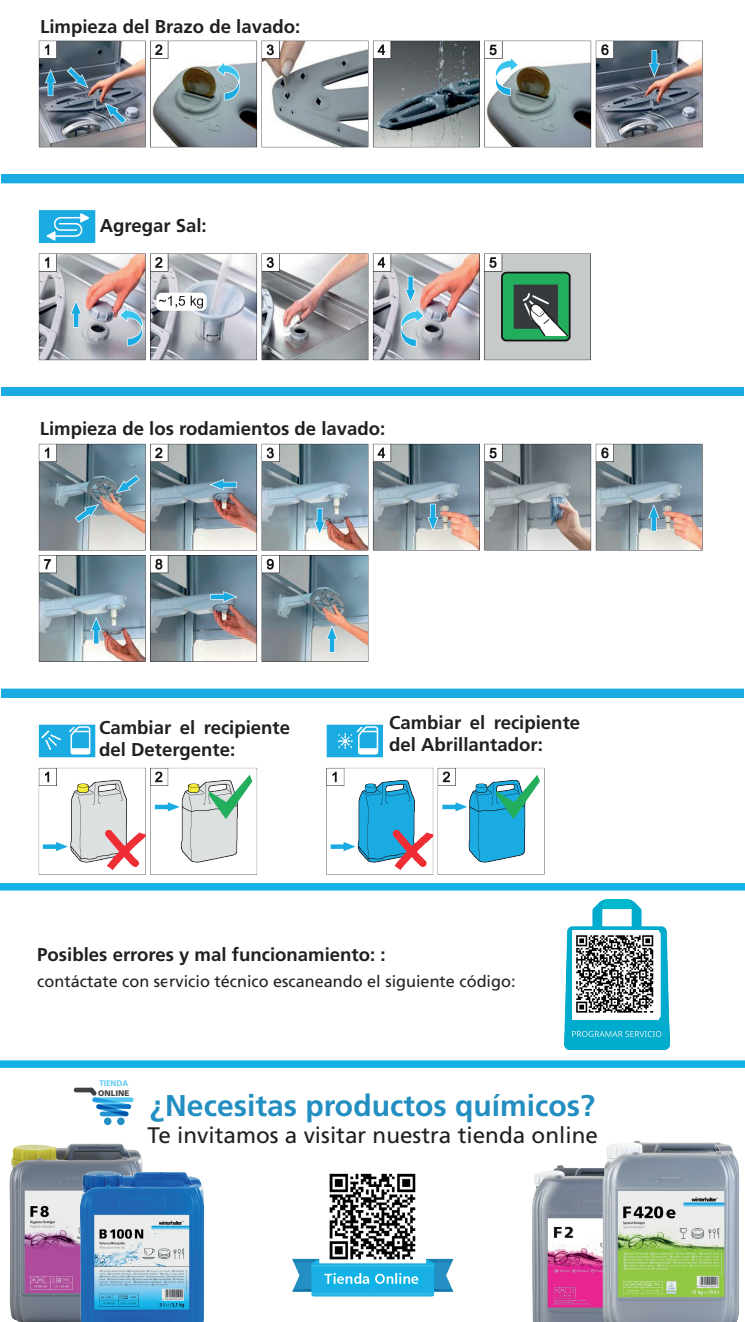
<style>
.page{position:relative;width:745px;height:1322px;background:#fff}
.page>*{position:absolute;margin:0;border:0;box-sizing:border-box;transform-origin:0 0}
.t1{font:700 30px "Frutiger LT Pro";color:#228ec1}
.t2{font:22.5px "Frutiger LT Pro";color:#231f20}
.t3{font:700 18.5px/22.2px "Frutiger LT Pro";color:#231f20}
.t4{font:16.25px "Frutiger LT Pro";color:#231f20}
.t5{font:700 8.12px "Frutiger LT Pro";color:#55c7f0}
.t6{font:900 8.12px "Frutiger LT Pro";color:#3f4244}
</style>
<div class="page">
<img style="left:2px;top:40px;width:740px;height:835px">
<div style="left:101px;top:214px;width:185px;height:28px;background:#fff"></div>
<div style="left:38px;top:412px;width:205px;height:28px;background:#fff"></div>
<div style="left:101px;top:722px;width:205px;height:35px;background:#fff"></div>
<div style="left:387px;top:712px;width:205px;height:52px;background:#fff"></div>
<div style="left:0;top:883px;width:744px;height:7px;background:#11b2e5"></div>
<img style="left:564px;top:899px;width:104px;height:150px">
<div style="left:0;top:1060px;width:744px;height:8px;background:#11b2e5"></div>
<div style="left:92px;top:1097px;width:41px;height:5px;background:#55c7f0;border-radius:2px"></div>
<hr style="left:74px;top:1088px;width:19px;height:4px;background:#3f4244;border-radius:2px">
<svg style="left:89px;top:1087px;width:42px;height:29px"></svg>
<div style="left:104px;top:1117px;width:7px;height:8px;background:#248fc2;border-radius:50%"></div>
<div style="left:117px;top:1117px;width:7px;height:8px;background:#248fc2;border-radius:50%"></div>
<img style="left:292px;top:1173px;width:162px;height:124px">
<img style="left:9px;top:1143px;width:134px;height:179px">
<img style="left:79px;top:1170px;width:126px;height:152px">
<img style="left:532px;top:1165px;width:70px;height:157px">
<img style="left:602px;top:1141px;width:138px;height:181px">
<img style="left:572px;top:931px;width:86px;height:88px">
<p class="t3" style="left:40px;top:16px;width:261px">Limpieza del Brazo de lavado:</p>
<p class="t3" style="left:100px;top:215px;width:108px">Agregar Sal:</p>
<p class="t3" style="left:40px;top:417px;width:347px">Limpieza de los rodamientos de lavado:</p>
<p class="t3" style="left:99px;top:716px;width:192px">Cambiar el recipiente del Detergente:</p>
<p class="t3" style="left:389px;top:711px;width:192px">Cambiar el recipiente del Abrillantador:</p>
<p class="t3" style="left:37px;top:943px;width:349px">Posibles errores y mal funcionamiento: :</p>
<p class="t4" style="left:37px;top:971px;width:479px">contáctate con servicio técnico escaneando el siguiente código:</p>
<p class="t5" style="left:99px;top:1078px;width:30px">TIENDA</p>
<p class="t6" style="left:98px;top:1088px;width:33px">ONLINE</p>
<h1 class="t1" style="left:150px;top:1088px;width:446px">¿Necesitas productos químicos?</h1>
<p class="t2" style="left:147px;top:1122px;width:451px">Te invitamos a visitar nuestra tienda online</p>
</div>
